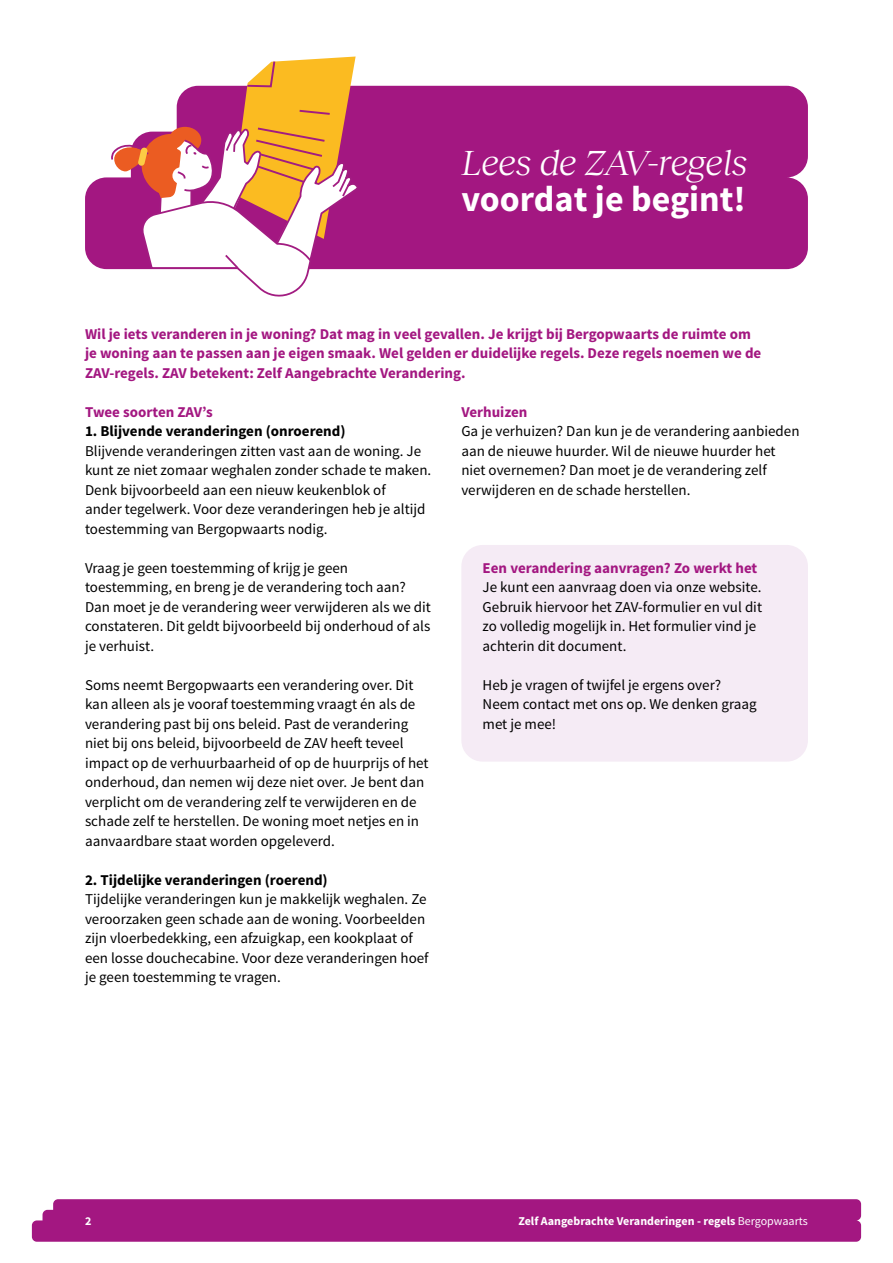
<style>
.page{position:relative;width:893px;height:1263px;background:#fff}
.page>*{position:absolute;margin:0;border:0;box-sizing:border-box;transform-origin:0 0}
.t1{font:italic 36px "Reckless Neue";color:#fff}
.t2{font:700 36px "Source Sans Pro";color:#fff}
.Bodytekst{font:15px/19.5px "Source Sans Pro";color:#000}
.Bodytekst_inleiding{font:700 15px "Source Sans Pro";color:#a31781}
.Bodytekst_inleiding-2{font:700 15px "Source Sans Pro";color:#000}
.t3{font:700 12px "Source Sans Pro";color:#fff}
.s1{font-weight:400}
</style>
<div class="page">
<div style="left:32px;top:1199px;width:829px;height:43px;background:#a31781"></div>
<div style="left:85px;top:86px;width:723px;height:183px;background:#a31781"></div>
<div style="left:461px;top:545px;width:347px;height:217px;background:#f5ebf5;border-radius:21px"></div>
<svg style="left:110px;top:57px;width:250px;height:240px"></svg>
<p class="t1" style="left:461px;top:138px;width:288px">Lees de ZAV-regels</p>
<p class="t2" style="left:461px;top:176px;width:286px">voordat je begint!</p>
<p class="Bodytekst_inleiding" style="left:85px;top:324px;width:667px">Wil je iets veranderen in je woning? Dat mag in veel gevallen. Je krijgt bij Bergopwaarts de ruimte om</p>
<p class="Bodytekst_inleiding" style="left:85px;top:343px;width:678px">je woning aan te passen aan je eigen smaak. Wel gelden er duidelijke regels. Deze regels noemen we de</p>
<p class="Bodytekst_inleiding" style="left:85px;top:363px;width:382px">ZAV-regels. ZAV betekent: Zelf Aangebrachte Verandering.</p>
<p class="Bodytekst_inleiding" style="left:85px;top:402px;width:129px">Twee soorten ZAV’s</p>
<p class="Bodytekst_inleiding-2" style="left:85px;top:421px;width:262px">1. Blijvende veranderingen (onroerend)</p>
<p class="Bodytekst" style="left:85px;top:441px;width:348px">Blijvende veranderingen zitten vast aan de woning. Je kunt ze niet zomaar weghalen zonder schade te maken.<br>Denk bijvoorbeeld aan een nieuw keukenblok of<br>ander tegelwerk. Voor deze veranderingen heb je altijd toestemming van Bergopwaarts nodig.</p>
<p class="Bodytekst" style="left:85px;top:558px;width:347px">Vraag je geen toestemming of krijg je geen toestemming, en breng je de verandering toch aan?<br>Dan moet je de verandering weer verwijderen als we dit constateren. Dit geldt bijvoorbeeld bij onderhoud of als je verhuist.</p>
<p class="Bodytekst" style="left:85px;top:675px;width:345px">Soms neemt Bergopwaarts een verandering over. Dit kan alleen als je vooraf toestemming vraagt én als de verandering past bij ons beleid. Past de verandering niet bij ons beleid, bijvoorbeeld de ZAV heeft teveel impact op de verhuurbaarheid of op de huurprijs of het onderhoud, dan nemen wij deze niet over. Je bent dan verplicht om de verandering zelf te verwijderen en de schade zelf te herstellen. De woning moet netjes en in aanvaardbare staat worden opgeleverd.</p>
<p class="Bodytekst_inleiding-2" style="left:85px;top:870px;width:244px">2. Tijdelijke veranderingen (roerend)</p>
<p class="Bodytekst" style="left:85px;top:890px;width:345px">Tijdelijke veranderingen kun je makkelijk weghalen. Ze veroorzaken geen schade aan de woning. Voorbeelden zijn vloerbedekking, een afzuigkap, een kookplaat of een losse douchecabine. Voor deze veranderingen hoef je geen toestemming te vragen.</p>
<p class="Bodytekst_inleiding" style="left:461px;top:402px;width:68px">Verhuizen</p>
<p class="Bodytekst" style="left:461px;top:422px;width:340px">Ga je verhuizen? Dan kun je de verandering aanbieden aan de nieuwe huurder. Wil de nieuwe huurder het niet overnemen? Dan moet je de verandering zelf verwijderen en de schade herstellen.</p>
<p class="Bodytekst_inleiding" style="left:483px;top:558px;width:276px">Een verandering aanvragen? Zo werkt het</p>
<p class="Bodytekst" style="left:483px;top:578px;width:280px">Je kunt een aanvraag doen via onze website.</p>
<p class="Bodytekst" style="left:483px;top:597px;width:281px">Gebruik hiervoor het ZAV-formulier en vul dit zo volledig mogelijk in. Het formulier vind je achterin dit document.</p>
<p class="Bodytekst" style="left:483px;top:675px;width:276px">Heb je vragen of twijfel je ergens over?<br>Neem contact met ons op. We denken graag met je mee!</p>
<p class="t3" style="left:85px;top:1213px;width:8px">2</p>
<p class="t3" style="left:518px;top:1213px;width:291px">Zelf Aangebrachte Veranderingen - regels <span class="s1">Bergopwaarts</span></p>
</div>
